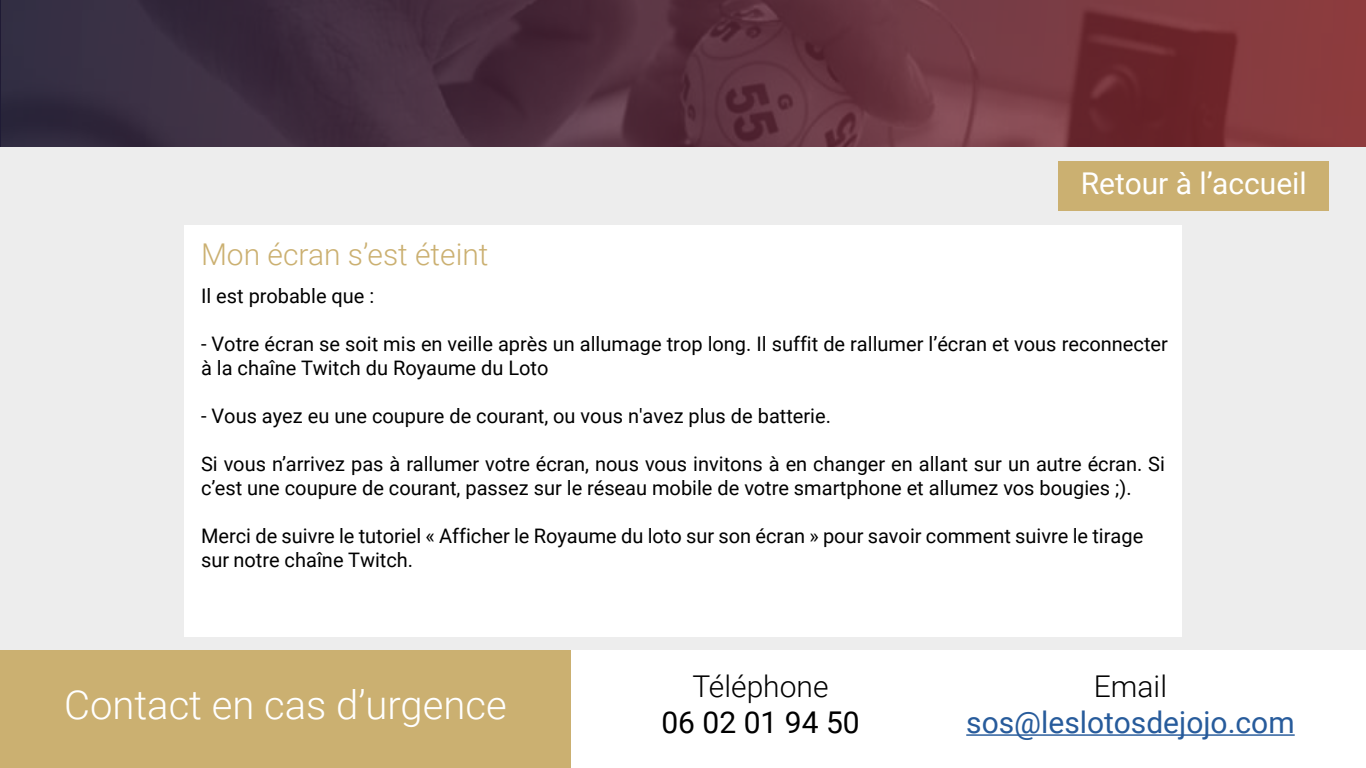
<style>
.page{position:relative;width:1366px;height:768px;background:#fff}
.page>*{position:absolute;margin:0;border:0;box-sizing:border-box;transform-origin:0 0}
.t1{font:300 40px "Roboto";color:#fff}
.t2{font:30px "Roboto";color:#275b9b}
.t3{font:300 30px "Roboto";color:#cbb071}
.t4{font:30px "Roboto";color:#fff}
.t5{font:300 30px "Roboto";color:#000}
.t6{font:30px "Roboto";color:#000}
.t7{font:20px/24px "Roboto";color:#000}
</style>
<div class="page">
<div style="left:0;top:650px;width:571px;height:118px;background:#cbb071"></div>
<svg style="left:0;top:0;width:1366px;height:147px;background:#59313e"></svg>
<div style="left:0;top:147px;width:1366px;height:503px;background:#ededed"></div>
<hr style="left:966px;top:734px;width:329px;height:2px;background:#275b9b">
<div style="left:1058px;top:161px;width:271px;height:50px;background:#cbb071"></div>
<div style="left:184px;top:225px;width:998px;height:64px;background:#fff"></div>
<div style="left:184px;top:271px;width:998px;height:54px;background:#fff"></div>
<div style="left:184px;top:319px;width:998px;height:78px;background:#fff"></div>
<div style="left:184px;top:391px;width:998px;height:54px;background:#fff"></div>
<div style="left:184px;top:439px;width:998px;height:78px;background:#fff"></div>
<div style="left:184px;top:511px;width:998px;height:78px;background:#fff"></div>
<div style="left:184px;top:583px;width:998px;height:54px;background:#fff"></div>
<h2 class="t4" style="left:1081px;top:162px;width:228px">Retour à l’accueil</h2>
<h2 class="t3" style="left:201px;top:233px;width:289px">Mon écran s’est éteint</h2>
<p class="t7" style="left:201px;top:283px;width:175px">Il est probable que :</p>
<p class="t7" style="left:201px;top:331px;width:968px">- Votre écran se soit mis en veille après un allumage trop long. Il suffit de rallumer l’écran et vous reconnecter à la chaîne Twitch du Royaume du Loto</p>
<p class="t7" style="left:201px;top:403px;width:632px">- Vous ayez eu une coupure de courant, ou vous n'avez plus de batterie.</p>
<p class="t7" style="left:201px;top:451px;width:966px">Si vous n’arrivez pas à rallumer votre écran, nous vous invitons à en changer en allant sur un autre écran. Si c’est une coupure de courant, passez sur le réseau mobile de votre smartphone et allumez vos bougies ;).</p>
<p class="t7" style="left:201px;top:523px;width:944px">Merci de suivre le tutoriel « Afficher le Royaume du loto sur son écran » pour savoir comment suivre le tirage sur notre chaîne Twitch.</p>
<h1 class="t1" style="left:64px;top:676px;width:444px">Contact en cas d’urgence</h1>
<h2 class="t5" style="left:692px;top:665px;width:138px">Téléphone</h2>
<h2 class="t6" style="left:661px;top:701px;width:200px">06 02 01 94 50</h2>
<h2 class="t5" style="left:1094px;top:665px;width:75px">Email</h2>
<h2 class="t2" style="left:966px;top:701px;width:330px">sos@leslotosdejojo.com</h2>
</div>
